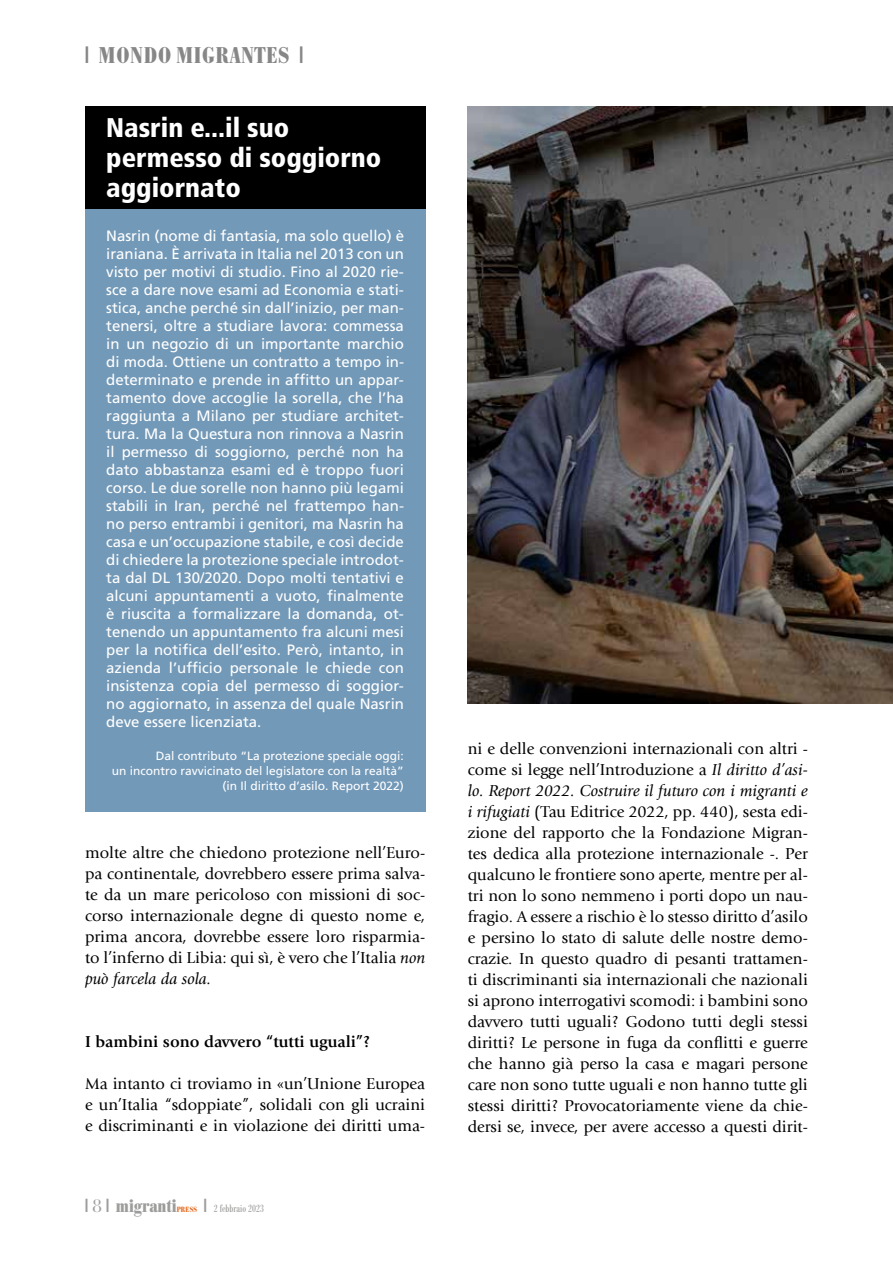
<style>
.page{position:relative;width:893px;height:1263px;background:#fff}
.page>*{position:absolute;margin:0;border:0;box-sizing:border-box;transform-origin:0 0}
.t1{font:900 condensed 27px/30px "Frutiger";color:#fff}
.t2{font:700 condensed 22.5px "Bodoni BE";letter-spacing:.04em;color:#878787}
.t3{font:700 condensed 18px "Bodoni BE";color:#9d9d9c}
.t4{font:16.5px/21px "Giovanni";color:#000;text-align:justify}
.t5{font:700 16.5px "Giovanni";color:#000}
.t6{font:15px/18px "Frutiger";color:#fff;text-align:justify}
.t7{font:12px/15px "Frutiger";color:#fff;text-align:right}
.t8{font:condensed 10.5px "Bodoni BE";color:#9d9d9c}
.t9{font:700 condensed 7.5px "Bodoni BE";letter-spacing:.04em;color:#e76d23}
.s1{font-family:"False Positive BRK";font-weight:400;font-stretch:normal}
.s2{font-style:italic}
.s3{font-family:"Bauer Bodoni Std";font-weight:400;font-stretch:normal}
.s4{font-family:"False Positive BRK";font-stretch:normal;font-size:18px}
</style>
<div class="page">
<div style="left:85px;top:208px;width:340px;height:604px;background:#7399b8"></div>
<div style="left:85px;top:106px;width:340px;height:102px;background:#000"></div>
<img style="left:468px;top:106px;width:425px;height:598px">
<h2 class="t2" style="left:85px;top:43px;width:220px"><span class="s1">1</span> MONDO MIGRANTES <span class="s1">1</span></h2>
<h1 class="t1" style="left:106px;top:113px;width:277px">Nasrin e...il suo permesso di soggiorno aggiornato</h1>
<p class="t6" style="left:106px;top:227px;width:299px">Nasrin (nome di fantasia, ma solo quello) è iraniana. È arrivata in Italia nel 2013 con un visto per motivi di studio. Fino al 2020 rie&shy;sce a dare nove esami ad Economia e stati&shy;stica, anche perché sin dall’inizio, per man&shy;tenersi, oltre a studiare lavora: commessa in un negozio di un importante marchio di moda. Ottiene un contratto a tempo in&shy;determinato e prende in affitto un appar&shy;tamento dove accoglie la sorella, che l’ha raggiunta a Milano per studiare architet&shy;tura. Ma la Questura non rinnova a Nasrin il permesso di soggiorno, perché non ha dato abbastanza esami ed è troppo fuori corso. Le due sorelle non hanno più legami stabili in Iran, perché nel frattempo han&shy;no perso entrambi i genitori, ma Nasrin ha casa e un’occupazione stabile, e così decide di chiedere la protezione speciale introdot&shy;ta dal DL 130/2020. Dopo molti tentativi e alcuni appuntamenti a vuoto, finalmente è riuscita a formalizzare la domanda, ot&shy;tenendo un appuntamento fra alcuni mesi per la notifica dell’esito. Però, intanto, in azienda l’ufficio personale le chiede con insistenza copia del permesso di soggior&shy;no aggiornato, in assenza del quale Nasrin deve essere licenziata.</p>
<p class="t7" style="left:112px;top:748px;width:294px">Dal contributo “La protezione speciale oggi:<br>un incontro ravvicinato del legislatore con la realtà” (in Il diritto d’asilo. Report 2022)</p>
<p class="t4" style="left:85px;top:842px;width:342px">molte altre che chiedono protezione nell’Euro&shy;pa continentale, dovrebbero essere prima salva&shy;te da un mare pericoloso con missioni di soc&shy;corso internazionale degne di questo nome e, prima ancora, dovrebbe essere loro risparmia&shy;to l’inferno di Libia: qui sì, è vero che l’Italia <span class="s2">non può farcela da sola.</span></p>
<p class="t5" style="left:85px;top:1032px;width:287px">I bambini sono davvero “tutti uguali”?</p>
<p class="t4" style="left:85px;top:1073px;width:342px">Ma intanto ci troviamo in «un’Unione Europea e un’Italia “sdoppiate”, solidali con gli ucraini e discriminanti e in violazione dei diritti uma-</p>
<p class="t3" style="left:85px;top:1196px;width:93px"><span class="s1">1</span> <span class="s3">8</span> <span class="s1">1</span> migranti</p>
<p class="t9" style="left:177px;top:1205px;width:22px">PRESS</p>
<p class="t8" style="left:204px;top:1203px;width:62px"><span class="s4">1</span> 2 febbraio 2023</p>
<p class="t4" style="left:468px;top:739px;width:342px">ni e delle convenzioni internazionali con altri - come si legge nell’Introduzione a <span class="s2">Il diritto d’asi&shy;lo. Report 2022. Costruire il futuro con i migranti e i rifugiati</span> (Tau Editrice 2022, pp. 440), sesta edi&shy;zione del rapporto che la Fondazione Migran&shy;tes dedica alla protezione internazionale -. Per qualcuno le frontiere sono aperte, mentre per al&shy;tri non lo sono nemmeno i porti dopo un nau&shy;fragio. A essere a rischio è lo stesso diritto d’asilo e persino lo stato di salute delle nostre demo&shy;crazie. In questo quadro di pesanti trattamen&shy;ti discriminanti sia internazionali che nazionali si aprono interrogativi scomodi: i bambini sono davvero tutti uguali? Godono tutti degli stessi diritti? Le persone in fuga da conflitti e guerre che hanno già perso la casa e magari persone care non sono tutte uguali e non hanno tutte gli stessi diritti? Provocatoriamente viene da chie&shy;dersi se, invece, per avere accesso a questi dirit-</p>
</div>
